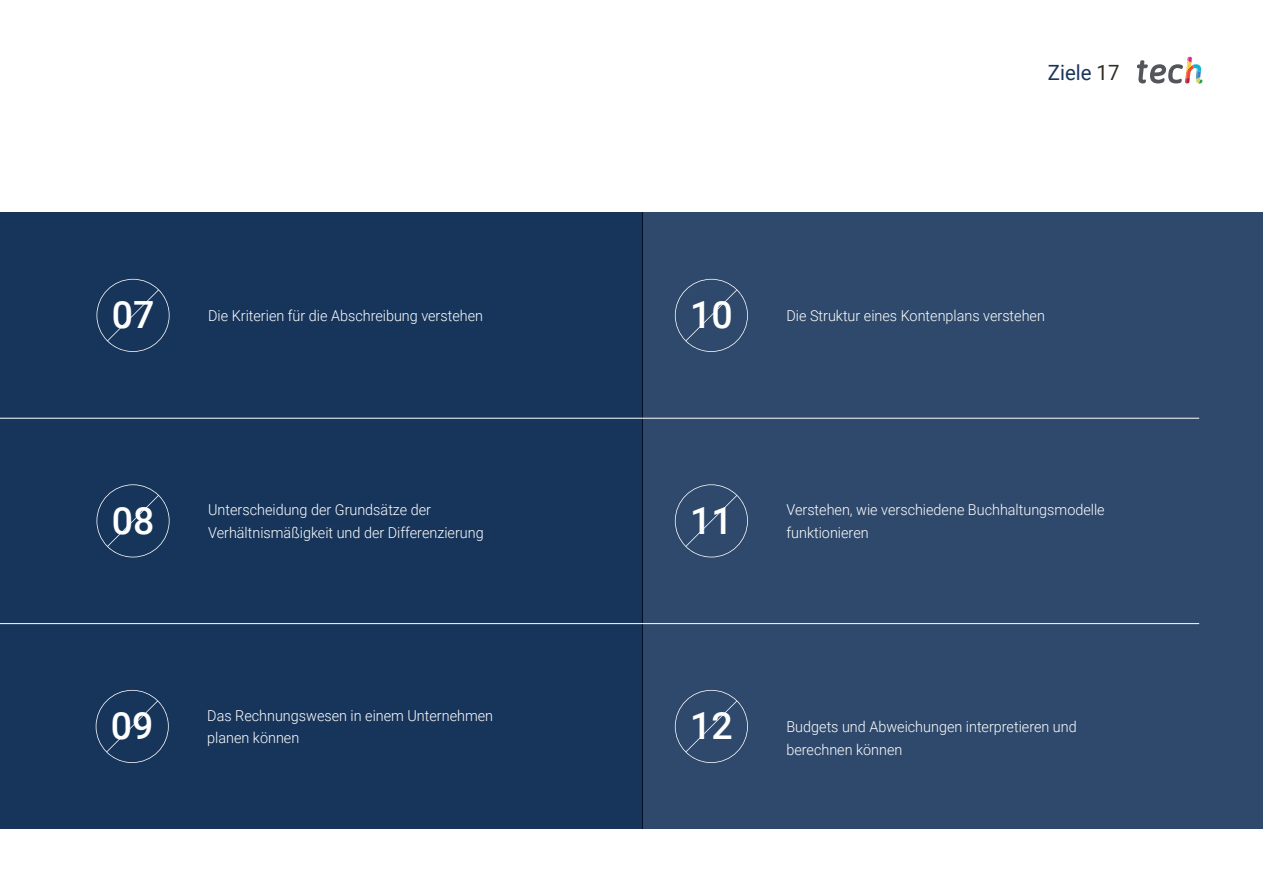
<style>
.page{position:relative;width:1263px;height:893px;background:#fff}
.page>*{position:absolute;margin:0;border:0;box-sizing:border-box;transform-origin:0 0}
.t1{font:500 37.5px "Roboto";color:#fff}
.t2{font:21px "Roboto";color:#1a355c}
.t3{font:300 15px/22.5px "Roboto";color:#fff;scale:.96 1}
.s1{color:#312e20}
</style>
<div class="page">
<svg style="left:1137px;top:57px;width:65px;height:27px"></svg>
<div style="left:0;top:213px;width:642px;height:616px;background:#17355b"></div>
<div style="left:642px;top:213px;width:621px;height:616px;background:#2e496b"></div>
<svg style="left:97px;top:279px;width:73px;height:73px"></svg>
<svg style="left:97px;top:484px;width:73px;height:73px"></svg>
<svg style="left:675px;top:279px;width:73px;height:73px"></svg>
<svg style="left:96px;top:690px;width:73px;height:73px"></svg>
<svg style="left:675px;top:484px;width:73px;height:73px"></svg>
<svg style="left:675px;top:690px;width:73px;height:73px"></svg>
<hr style="left:0;top:418px;width:1199px;height:1px;background:#fff">
<hr style="left:0;top:623px;width:1199px;height:1px;background:#fff">
<h2 class="t2" style="left:1048px;top:57px;width:73px">Ziele <span class="s1">17</span></h2>
<h1 class="t1" style="left:112px;top:288px;width:44px">07</h1>
<p class="t3" style="left:786px;top:304px;width:271px">Die Struktur eines Kontenplans verstehen</p>
<h1 class="t1" style="left:690px;top:288px;width:44px">10</h1>
<p class="t3" style="left:208px;top:304px;width:288px">Die Kriterien für die Abschreibung verstehen</p>
<h1 class="t1" style="left:112px;top:494px;width:44px">08</h1>
<p class="t3" style="left:208px;top:498px;width:289px">Unterscheidung der Grundsätze der<br>Verhältnismäßigkeit und der Differenzierung</p>
<h1 class="t1" style="left:111px;top:699px;width:44px">09</h1>
<p class="t3" style="left:207px;top:704px;width:299px">Das Rechnungswesen in einem Unternehmen planen können</p>
<h1 class="t1" style="left:690px;top:494px;width:44px">11</h1>
<p class="t3" style="left:786px;top:498px;width:333px">Verstehen, wie verschiedene Buchhaltungsmodelle funktionieren</p>
<h1 class="t1" style="left:690px;top:699px;width:44px">12</h1>
<p class="t3" style="left:786px;top:715px;width:304px">Budgets und Abweichungen interpretieren und berechnen können</p>
</div>
